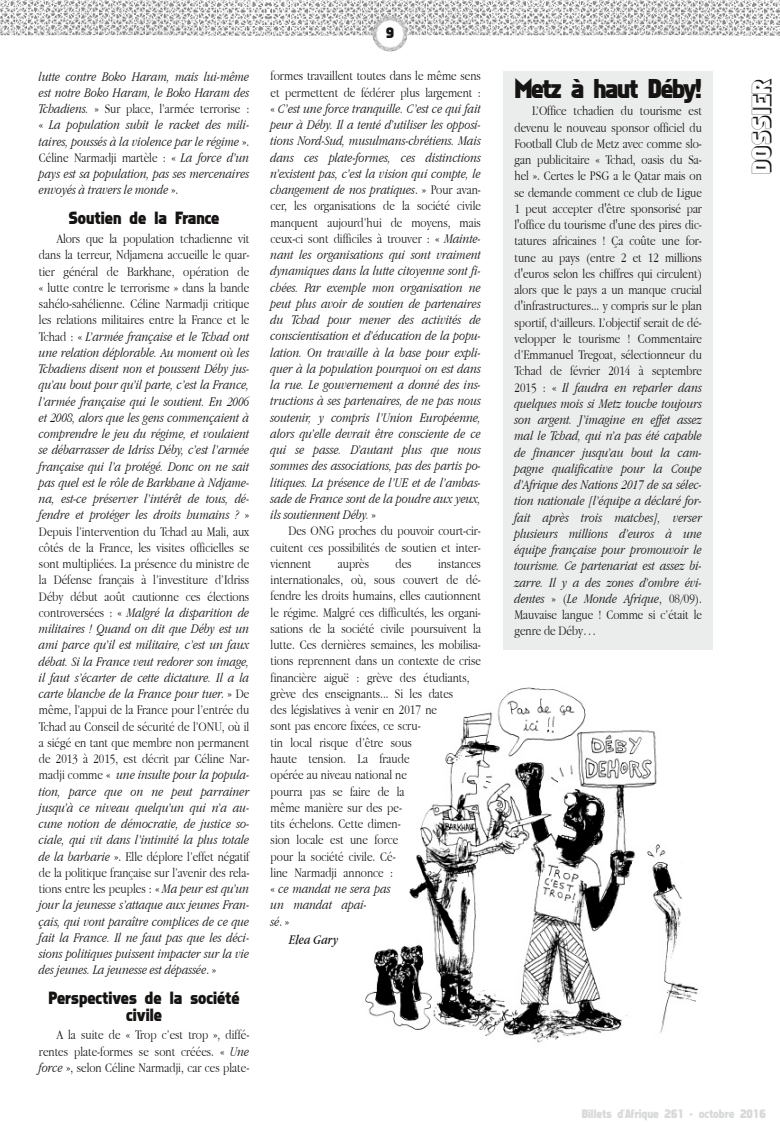
<style>
.page{position:relative;width:780px;height:1134px;background:#fff}
.page>*{position:absolute;margin:0;border:0;box-sizing:border-box;transform-origin:0 0}
.t1{font:25px "Faktos";letter-spacing:-.05em;color:#161413}
.t2{font:23.75px "Faktos Shadow";color:#161413}
.t3{font:16.25px/16.2px "Faktos";color:#161413;text-align:center}
.t4{font:italic 300 13.75px/16.2px "Apple Garamond";color:#161413;text-align:justify}
.t5{font:300 13.75px/16.2px "Apple Garamond";color:#161413;text-align:justify}
.t6{font:italic 13.75px "Apple Garamond";color:#161413}
.t7{font:13.75px "Faktos";color:#161413}
.t8{font:11.25px "Faktos";color:#d8d9da}
.s1{font-style:normal}
.s2{font-style:italic}
</style>
<div class="page">
<img style="left:0;top:0;width:780px;height:36px">
<img style="left:372px;top:16px;width:35px;height:35px">
<div style="left:503px;top:71px;width:209px;height:579px;background:#ebecec"></div>
<img style="left:365px;top:687px;width:334px;height:356px">
<p class="t4" style="left:39px;top:68px;width:212px">lutte contre Boko Haram, mais lui-même est notre Boko Haram, le Boko Haram des Tchadiens. <span class="s1">» Sur place, l’armée terrorise : «</span> La population subit le racket des mili&shy;taires, poussés à la violence par le régime <span class="s1">».<br>Céline Narmadji martèle : «</span> La force d’un pays est sa population, pas ses mercenaires envoyés à travers le monde <span class="s1">».</span></p>
<p class="t3" style="left:69px;top:211px;width:152px">Soutien de la France</p>
<p class="t4" style="left:39px;top:230px;width:212px;text-indent:18px"><span class="s1">Alors que la population tchadienne vit dans la terreur, Ndjamena accueille le quar&shy;tier général de Barkhane, opération de « lutte contre le terrorisme » dans la bande sahélo-sahélienne. Céline Narmadji critique les relations militaires entre la France et le Tchad : «</span> L’armée française et le Tchad ont une relation déplorable. Au moment où les Tchadiens disent non et poussent Déby jus&shy;qu’au bout pour qu’il parte, c’est la France, l’armée française qui le soutient. En 2006 et 2008, alors que les gens commençaient à comprendre le jeu du régime, et voulaient se débarrasser de Idriss Déby, c’est l’armée française qui l’a protégé. Donc on ne sait pas quel est le rôle de Barkhane à Ndjame&shy;na, est-ce préserver l’intérêt de tous, dé&shy;fendre et protéger les droits humains ? <span class="s1">» Depuis l’intervention du Tchad au Mali, aux côtés de la France, les visites officielles se sont multipliées. La présence du ministre de la Défense français à l’investiture d’Idriss Déby début août cautionne ces élections controversées : «</span> Malgré la disparition de militaires ! Quand on dit que Déby est un ami parce qu’il est militaire, c’est un faux débat. Si la France veut redorer son image, il faut s’écarter de cette dictature. Il a la carte blanche de la France pour tuer<span class="s1">. » De même, l’appui de la France pour l’entrée du Tchad au Conseil de sécurité de l’ONU, où il a siégé en tant que membre non permanent de 2013 à 2015, est décrit par Céline Nar&shy;madji comme «</span> une insulte pour la popula&shy;tion, parce que on ne peut parrainer jusqu’à ce niveau quelqu’un qui n’a au&shy;cune notion de démocratie, de justice so&shy;ciale, qui vit dans l’intimité la plus totale de la barbarie <span class="s1">». Elle déplore l’effet négatif de la politique française sur l’avenir des rela&shy;tions entre les peuples : «</span> Ma peur est qu’un jour la jeunesse s’attaque aux jeunes Fran&shy;çais, qui vont paraître complices de ce que fait la France. Il ne faut pas que les déci&shy;sions politiques puissent impacter sur la vie des jeunes. La jeunesse est dépassée<span class="s1">. »</span></p>
<p class="t3" style="left:49px;top:991px;width:193px">Perspectives de la société civile</p>
<p class="t5" style="left:39px;top:1027px;width:212px;text-indent:18px">A la suite de « Trop c’est trop », diffé&shy;rentes plate-formes se sont créées. « <span class="s2">Une force</span> », selon Céline Narmadji, car ces plate-</p>
<p class="t7" style="left:386px;top:27px;width:9px">9</p>
<p class="t4" style="left:270px;top:68px;width:212px"><span class="s1">formes travaillent toutes dans le même sens et permettent de fédérer plus largement : «</span> C’est une force tranquille. C’est ce qui fait peur à Déby. Il a tenté d’utiliser les opposi&shy;tions Nord-Sud, musulmans-chrétiens. Mais dans ces plate-formes, ces distinctions n’existent pas, c’est la vision qui compte, le changement de nos pratiques<span class="s1">. » Pour avan&shy;cer, les organisations de la société civile manquent aujourd’hui de moyens, mais ceux-ci sont difficiles à trouver : «</span> Mainte&shy;nant les organisations qui sont vraiment dynamiques dans la lutte citoyenne sont fi&shy;chées. Par exemple mon organisation ne peut plus avoir de soutien de partenaires du Tchad pour mener des activités de conscientisation et d’éducation de la popu&shy;lation. On travaille à la base pour expli&shy;quer à la population pourquoi on est dans la rue. Le gouvernement a donné des ins&shy;tructions à ses partenaires, de ne pas nous soutenir, y compris l’Union Européenne, alors qu’elle devrait être consciente de ce qui se passe. D’autant plus que nous sommes des associations, pas des partis po&shy;litiques. La présence de l’UE et de l’ambas&shy;sade de France sont de la poudre aux yeux, ils soutiennent Déby. <span class="s1">»</span></p>
<p class="t5" style="left:270px;top:523px;width:212px;text-indent:18px">Des ONG proches du pouvoir court-cir&shy;cuitent ces possibilités de soutien et inter&shy;viennent</p>
<p class="t5" style="left:338px;top:555px;width:33px">auprès</p>
<p class="t5" style="left:395px;top:555px;width:18px">des</p>
<p class="t5" style="left:270px;top:555px;width:212px;text-align:left;text-indent:167px">instances internationales, où, sous couvert de dé&shy;fendre les droits humains, elles cautionnent le régime. Malgré ces difficultés, les organi&shy;sations de la société civile poursuivent la lutte. Ces dernières semaines, les mobilisa&shy;tions reprennent dans un contexte de crise financière aiguë : grève des étudiants, grève des enseignants... Si les dates<br>des législatives à venir en 2017 ne<br>sont pas encore fixées, ce scru-<br>tin local risque d’être sous<br>haute tension. La fraude<br>opérée au niveau national ne<br>pourra pas se faire de la<br>même manière sur des pe-<br>tits échelons. Cette dimen-<br>sion locale est une force<br>pour la société civile. Cé-<br>line Narmadji annonce :<br>« <span class="s2">ce mandat ne sera pas<br>un mandat apai-<br>sé</span>. »</p>
<p class="t6" style="left:289px;top:932px;width:50px">Elea Gary</p>
<h1 class="t1" style="left:514px;top:78px;width:189px">Metz à haut Déby!</h1>
<p class="t5" style="left:514px;top:103px;width:189px;text-indent:18px">L’Office tchadien du tourisme est devenu le nouveau sponsor officiel du Football Club de Metz avec comme slo&shy;gan publicitaire « Tchad, oasis du Sa&shy;hel ». Certes le PSG a le Qatar mais on se demande comment ce club de Ligue 1 peut accepter d'être sponsorisé par l'office du tourisme d'une des pires dic&shy;tatures africaines ! Ça coûte une for&shy;tune au pays (entre 2 et 12 millions d'euros selon les chiffres qui circulent) alors que le pays a un manque crucial d'infrastructures... y compris sur le plan sportif, d‘ailleurs. L’objectif serait de dé&shy;velopper le tourisme ! Commentaire d’Emmanuel Tregoat, sélectionneur du Tchad de février 2014 à septembre 2015 : « <span class="s2">Il faudra en reparler dans quelques mois si Metz touche toujours son argent. J’imagine en effet assez mal le Tchad, qui n’a pas été capable de financer jusqu’au bout la cam&shy;pagne qualificative pour la Coupe d’Afrique des Nations 2017 de sa sélec&shy;tion nationale [l’équipe a déclaré for&shy;fait après trois matches], verser plusieurs millions d’euros à une équipe française pour promouvoir le tourisme. Ce partenariat est assez bi&shy;zarre. Il y a des zones d’ombre évi&shy;dentes</span> » (<span class="s2">Le Monde Afrique</span>, 08/09).<br>Mauvaise langue ! Comme si c’était le genre de Déby…</p>
<h2 class="t2" style="left:751px;top:174px;width:98px;rotate:-90deg">DOSSIER</h2>
<p class="t8" style="left:581px;top:1109px;width:185px">Billets d'Afrique 261 - octobre 2016</p>
</div>
